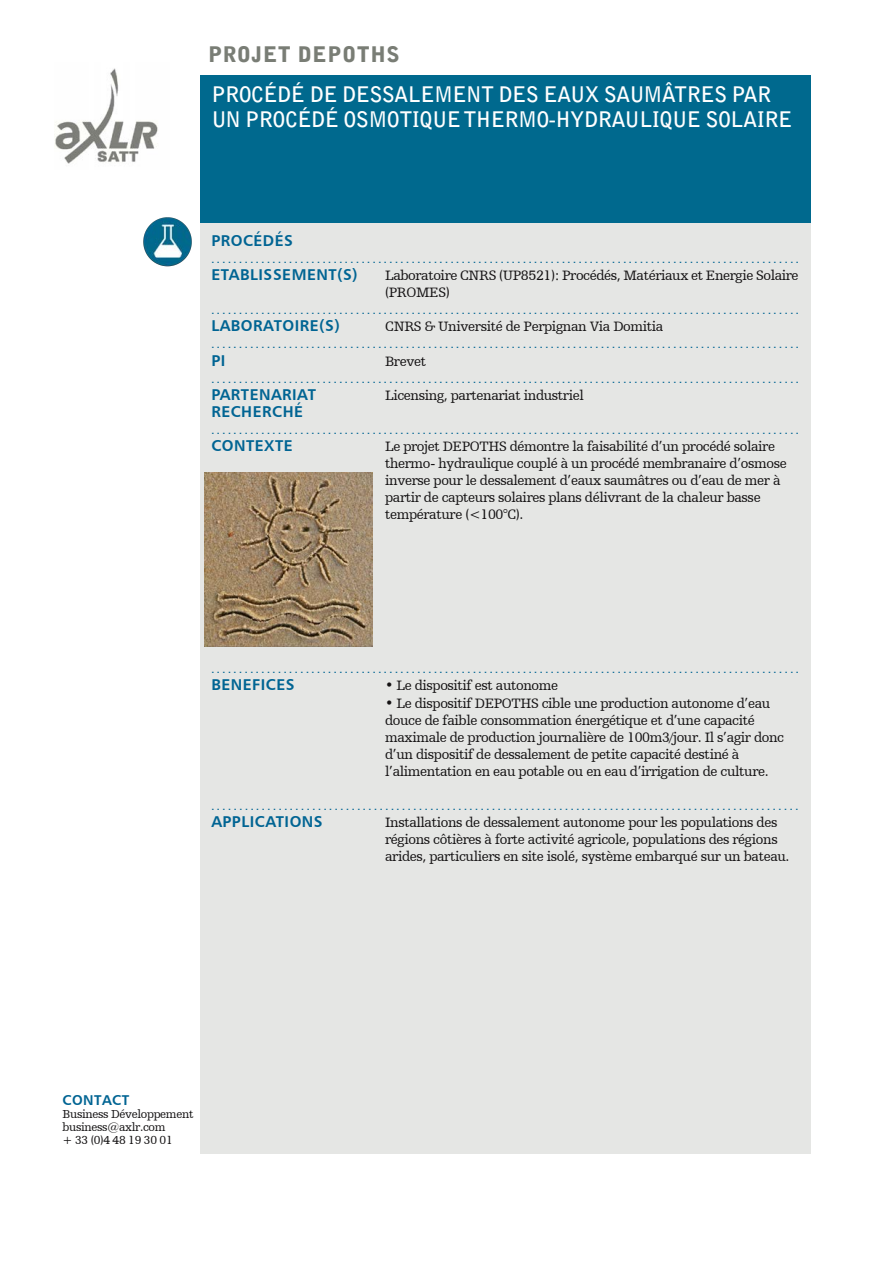
<style>
.page{position:relative;width:893px;height:1263px;background:#fff}
.page>*{position:absolute;margin:0;border:0;box-sizing:border-box;transform-origin:0 0}
.t1{font:700 21.3px/24.2px "Bell Gothic Std";letter-spacing:-.03em;color:#fff}
.t2{font:900 21.3px "Bell Gothic";letter-spacing:.03em;color:#797d75}
.t3{font:15.6px "Humanist 777 BT Bold B";letter-spacing:.03em;color:#006493}
.t4{font:14.25px/17.1px "Humanist Slabserif 712 BT";letter-spacing:-.03em;color:#141213}
.t5{font:14.25px "Humanist 777 BT Bold B";letter-spacing:.03em;color:#006493}
.t6{font:12.15px/12.9px "Humanist Slabserif 712 BT";letter-spacing:-.03em;color:#141213}
.t7{font:10.05px "Humanist 777 BT Bold B";color:#006493}
</style>
<div class="page">
<div style="left:200px;top:223px;width:610px;height:931px;background:#e5e6e4"></div>
<img style="left:55px;top:68px;width:103px;height:96px">
<div style="left:200px;top:75px;width:610px;height:148px;background:#00698e"></div>
<img style="left:143px;top:217px;width:49px;height:50px">
<img style="left:204px;top:472px;width:168px;height:174px">
<h1 class="t2" style="left:208px;top:42px;width:193px">PROJET DEPOTHS</h1>
<h1 class="t1" style="left:211px;top:85px;width:582px">PROCÉDÉ DE DESSALEMENT DES EAUX SAUMÂTRES PAR<br>UN PROCÉDÉ OSMOTIQUE THERMO-HYDRAULIQUE SOLAIRE</h1>
<p class="t3" style="left:211px;top:231px;width:83px">PROCÉDÉS</p>
<p class="t7" style="left:211px;top:253px;width:589px">..........................................................................................................</p>
<p class="t3" style="left:211px;top:265px;width:148px">ETABLISSEMENT(S)</p>
<p class="t4" style="left:385px;top:267px;width:415px">Laboratoire CNRS (UP8521): Procédés, Matériaux et Energie Solaire (PROMES)</p>
<p class="t7" style="left:211px;top:304px;width:589px">..........................................................................................................</p>
<p class="t3" style="left:211px;top:316px;width:130px">LABORATOIRE(S)</p>
<p class="t4" style="left:385px;top:318px;width:280px">CNRS &amp; Université de Perpignan Via Domitia</p>
<p class="t7" style="left:211px;top:339px;width:589px">..........................................................................................................</p>
<p class="t3" style="left:211px;top:350px;width:16px">PI</p>
<p class="t4" style="left:385px;top:352px;width:43px">Brevet</p>
<p class="t7" style="left:211px;top:373px;width:589px">..........................................................................................................</p>
<p class="t3" style="left:211px;top:384px;width:106px">PARTENARIAT</p>
<p class="t4" style="left:385px;top:386px;width:200px">Licensing, partenariat industriel</p>
<p class="t3" style="left:211px;top:402px;width:93px">RECHERCHÉ</p>
<p class="t7" style="left:211px;top:424px;width:589px">..........................................................................................................</p>
<p class="t3" style="left:211px;top:436px;width:83px">CONTEXTE</p>
<p class="t4" style="left:385px;top:438px;width:403px">Le projet DEPOTHS démontre la faisabilité d’un procédé solaire thermo- hydraulique couplé à un procédé membranaire d’osmose inverse pour le dessalement d’eaux saumâtres ou d’eau de mer à partir de capteurs solaires plans délivrant de la chaleur basse température (&lt;100°C).</p>
<p class="t7" style="left:211px;top:664px;width:589px">..........................................................................................................</p>
<p class="t3" style="left:211px;top:675px;width:85px">BENEFICES</p>
<p class="t4" style="left:385px;top:677px;width:174px">• Le dispositif est autonome</p>
<p class="t4" style="left:385px;top:694px;width:400px">• Le dispositif DEPOTHS cible une production autonome d’eau douce de faible consommation énergétique et d’une capacité maximale de production journalière de 100m3/jour. Il s’agir donc d’un dispositif de dessalement de petite capacité destiné à l’alimentation en eau potable ou en eau d’irrigation de culture.</p>
<p class="t7" style="left:211px;top:800px;width:588px">.........................................................................................................</p>
<p class="t3" style="left:211px;top:812px;width:113px">APPLICATIONS</p>
<p class="t4" style="left:385px;top:814px;width:406px">Installations de dessalement autonome pour les populations des régions côtières à forte activité agricole, populations des régions arides, particuliers en site isolé, système embarqué sur un bateau.</p>
<p class="t5" style="left:63px;top:1091px;width:68px">CONTACT</p>
<p class="t6" style="left:63px;top:1108px;width:133px">Business Développement business@axlr.com<br>+ 33 (0)4 48 19 30 01</p>
</div>
